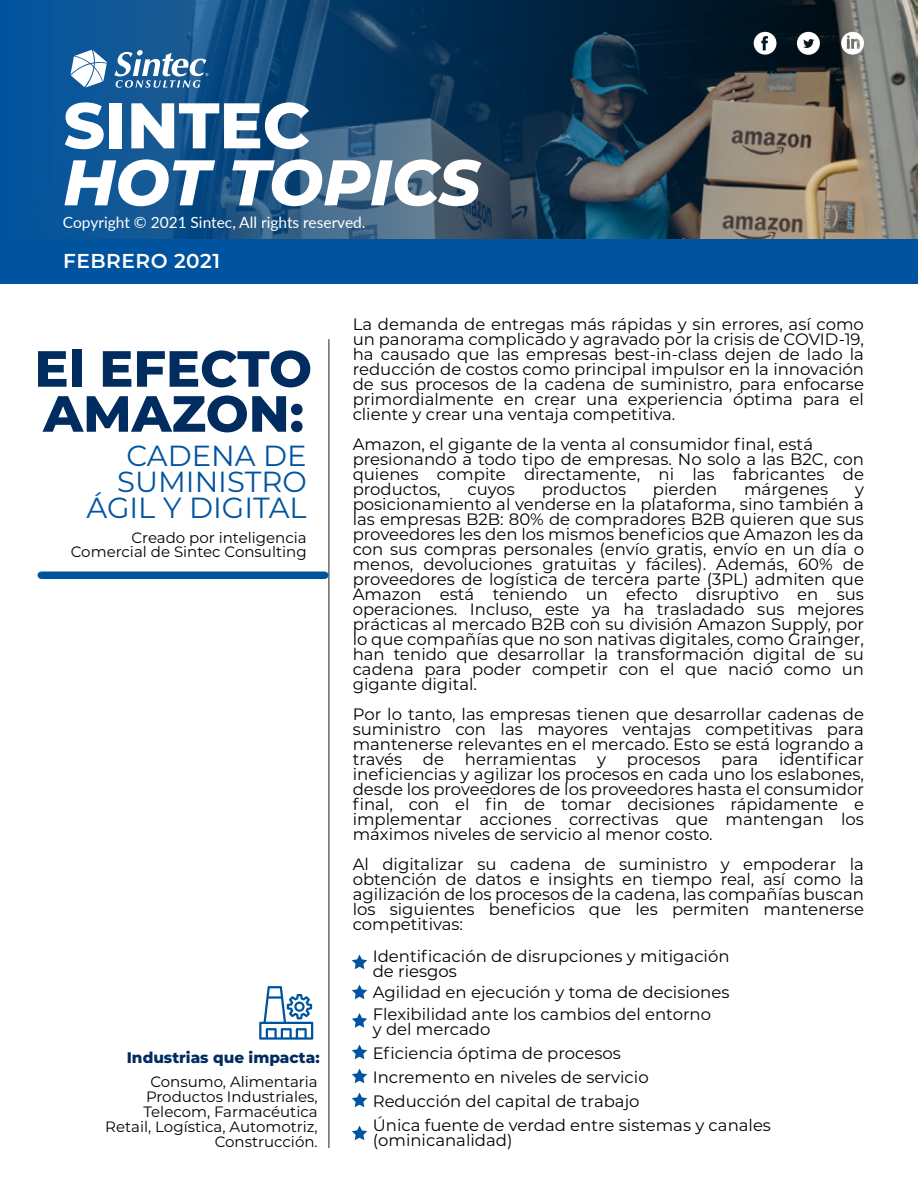
<style>
.page{position:relative;width:918px;height:1188px;background:#fff}
.page>*{position:absolute;margin:0;border:0;box-sizing:border-box;transform-origin:0 0}
.t1{font:italic 800 64.35px "Montserrat";letter-spacing:-.01em;color:#fff}
.t2{font:800 64.35px "Montserrat";color:#fff}
.t3{font:800 50.85px/45px "Montserrat";color:#002c5f}
.t4{font:29.1px/25.8px "Montserrat";color:#00549f;text-align:right}
.t5{font:600 20.1px "Montserrat";letter-spacing:.025em;color:#fff}
.t6{font:16.5px/15px "Montserrat";color:#000;text-align:justify}
.t7{font:15.45px "Lato";color:#fff}
.t8{font:800 15.3px "Montserrat";color:#002c5f}
.t9{font:15px/15px "Montserrat";color:#000;text-align:right}
</style>
<div class="page">
<svg style="left:0;top:0;width:918px;height:240px;background:#2c506d"></svg>
<div style="left:0;top:240px;width:918px;height:44px;background:#00549f"></div>
<svg style="left:70px;top:50px;width:37px;height:38px"></svg>
<svg style="left:114px;top:50px;width:94px;height:38px"></svg>
<div style="left:41px;top:572px;width:284px;height:7px;background:#00549f"></div>
<hr style="left:329px;top:339px;width:1px;height:809px;background:#231f20">
<svg style="left:259px;top:986px;width:54px;height:54px"></svg>
<svg style="left:352px;top:955px;width:15px;height:14px"></svg>
<svg style="left:352px;top:985px;width:15px;height:14px"></svg>
<svg style="left:352px;top:1013px;width:15px;height:15px"></svg>
<svg style="left:352px;top:1045px;width:15px;height:14px"></svg>
<svg style="left:352px;top:1069px;width:15px;height:14px"></svg>
<svg style="left:352px;top:1093px;width:15px;height:14px"></svg>
<svg style="left:352px;top:1126px;width:15px;height:14px"></svg>
<svg style="left:841px;top:32px;width:23px;height:23px"></svg>
<svg style="left:797px;top:32px;width:23px;height:23px"></svg>
<svg style="left:754px;top:32px;width:22px;height:23px"></svg>
<h1 class="t2" style="left:63px;top:78px;width:248px">SINTEC</h1>
<h1 class="t1" style="left:63px;top:135px;width:418px">HOT TOPICS</h1>
<p class="t7" style="left:63px;top:212px;width:304px">Copyright © 2021 Sintec, All rights reserved.</p>
<p class="t5" style="left:63px;top:247px;width:158px">FEBRERO 2021</p>
<h2 class="t3" style="left:34px;top:343px;width:279px">El EFECTO<br>AMAZON:</h2>
<h3 class="t4" style="left:86px;top:442px;width:222px">CADENA DE<br>SUMINISTRO<br>ÁGIL Y DIGITAL</h3>
<p class="t9" style="left:71px;top:531px;width:237px;line-height:13.5px">Creado por inteligencia<br>Comercial de Sintec Consulting</p>
<p class="t8" style="left:127px;top:1046px;width:195px">Industrias que impacta:</p>
<p class="t9" style="left:105px;top:1073px;width:214px">Consumo, Alimentaria<br>Productos Industriales,<br>Telecom, Farmacéutica<br>Retail, Logística, Automotriz,<br>Construcción.</p>
<p class="t6" style="left:353px;top:316px;width:513px">La demanda de entregas más rápidas y sin errores, así como un panorama complicado y agravado por la crisis de COVID-19, ha causado que las empresas best-in-class dejen de lado la reducción de costos como principal impulsor en la innovación de sus procesos de la cadena de suministro, para enfocarse primordialmente en crear una experiencia óptima para el cliente y crear una ventaja competitiva.</p>
<p class="t6" style="left:353px;top:436px;width:513px;text-align:left">Amazon, el gigante de la venta al consumidor final, está presionando a todo tipo de empresas. No solo a las B2C, con quienes compite directamente, ni las fabricantes de productos,</p>
<p class="t6" style="left:467px;top:481px;width:49px">cuyos</p>
<p class="t6" style="left:542px;top:481px;width:86px">productos</p>
<p class="t6" style="left:653px;top:481px;width:66px">pierden</p>
<p class="t6" style="left:744px;top:481px;width:86px">márgenes</p>
<p class="t6" style="left:353px;top:481px;width:513px;text-indent:502px">y posicionamiento al venderse en la plataforma, sino también a las empresas B2B: 80% de compradores B2B quieren que sus proveedores les den los mismos beneficios que Amazon les da con sus compras personales (envío gratis, envío en un día o menos, devoluciones gratuitas y fáciles). Además, 60% de proveedores de logística de tercera parte (3PL) admiten que Amazon está teniendo un efecto disruptivo en sus operaciones. Incluso, este ya ha trasladado sus mejores prácticas al mercado B2B con su división Amazon Supply, por lo que compañías que no son nativas digitales, como Grainger, han tenido que desarrollar la transformación digital de su cadena para poder competir con el que nació como un gigante digital.</p>
<p class="t6" style="left:353px;top:706px;width:513px">Por lo tanto, las empresas tienen que desarrollar cadenas de suministro con las mayores ventajas competitivas para mantenerse relevantes en el mercado. Esto se está logrando a través</p>
<p class="t6" style="left:353px;top:751px;width:513px;text-indent:426px">identificar ineficiencias y agilizar los procesos en cada uno los eslabones, desde los proveedores de los proveedores hasta el consumidor final, con el fin de tomar decisiones rápidamente e implementar acciones correctivas que mantengan los máximos niveles de servicio al menor costo.</p>
<p class="t6" style="left:353px;top:856px;width:513px">Al digitalizar su cadena de suministro y empoderar la obtención de datos e insights en tiempo real, así como la agilización de los procesos de la cadena, las compañías buscan los siguientes beneficios que les permiten mantenerse competitivas:</p>
<p class="t6" style="left:373px;top:948px;width:358px">Identificación de disrupciones y mitigación de riesgos</p>
<p class="t6" style="left:373px;top:980px;width:358px;line-height:22.5px">Agilidad en ejecución y toma de decisiones<br>Flexibilidad ante los cambios del entorno</p>
<p class="t6" style="left:373px;top:1017px;width:400px;line-height:24px;text-align:left">y del mercado<br>Eficiencia óptima de procesos<br>Incremento en niveles de servicio<br>Reducción del capital de trabajo<br>Única fuente de verdad entre sistemas y canales</p>
<p class="t6" style="left:373px;top:1132px;width:141px">(ominicanalidad)</p>
<p class="t6" style="left:423px;top:751px;width:23px">de</p>
<p class="t6" style="left:465px;top:751px;width:113px">herramientas</p>
<p class="t6" style="left:597px;top:751px;width:10px">y</p>
<p class="t6" style="left:627px;top:751px;width:75px">procesos</p>
<p class="t6" style="left:721px;top:751px;width:39px">para</p>
</div>
